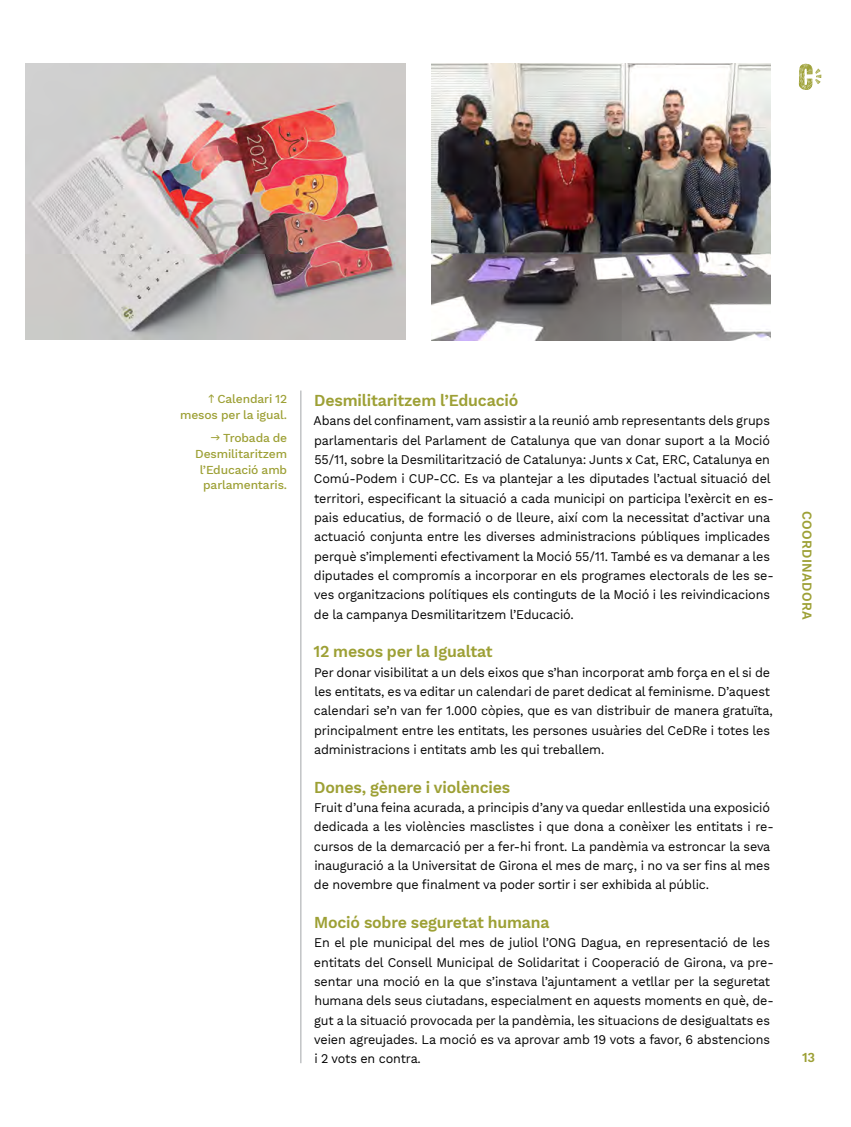
<style>
.page{position:relative;width:851px;height:1127px;background:#fff}
.page>*{position:absolute;margin:0;border:0;box-sizing:border-box;transform-origin:0 0}
.t1{font:600 16.5px "Work Sans";letter-spacing:-.01em;color:#9da035;scale:.96 1}
.t2{font:600 13.5px "Work Sans";letter-spacing:.025em;color:#9da035;scale:.96 1}
.t3{font:13.05px/19.4px "Work Sans";letter-spacing:-.01em;color:#000;scale:.96 1}
.t4{font:500 12px/15.8px "Work Sans";letter-spacing:-.01em;color:#9da035;text-align:right}
</style>
<div class="page">
<svg style="left:798px;top:64px;width:23px;height:26px"></svg>
<hr style="left:300px;top:390px;width:1px;height:673px;background:#a3a5a8">
<img style="left:26px;top:64px;width:379px;height:275px">
<img style="left:431px;top:64px;width:339px;height:276px">
<p class="t4" style="left:180px;top:392px;width:108px">Calendari 12 mesos per la igual.</p>
<p class="t4" style="left:195px;top:431px;width:93px">Trobada de<br>Desmilitaritzem l’Educació amb parlamentaris.</p>
<p class="t1" style="left:314px;top:391px;width:214px">Desmilitaritzem l’Educació</p>
<p class="t3" style="left:313px;top:412px;width:480px">Abans del confinament, vam assistir a la reunió amb representants dels grups parlamentaris del Parlament de Catalunya que van donar suport a la Moció 55/11, sobre la Desmilitarització de Catalunya: Junts x Cat, ERC, Catalunya en Comú-Podem i CUP-CC. Es va plantejar a les diputades l’actual situació del territori, especificant la situació a cada municipi on participa l’exèrcit en es&shy;pais educatius, de formació o de lleure, així com la necessitat d’activar una actuació conjunta entre les diverses administracions públiques implicades perquè s’implementi efectivament la Moció 55/11. També es va demanar a les diputades el compromís a incorporar en els programes electorals de les se&shy;ves organitzacions polítiques els continguts de la Moció i les reivindicacions de la campanya Desmilitaritzem l’Educació.</p>
<p class="t1" style="left:313px;top:642px;width:188px">12 mesos per la Igualtat</p>
<p class="t3" style="left:314px;top:663px;width:479px">Per donar visibilitat a un dels eixos que s’han incorporat amb força en el si de les entitats, es va editar un calendari de paret dedicat al feminisme. D’aquest calendari se’n van fer 1.000 còpies, que es van distribuir de manera gratuïta, principalment entre les entitats, les persones usuàries del CeDRe i totes les administracions i entitats amb les qui treballem.</p>
<p class="t1" style="left:314px;top:777px;width:206px">Dones, gènere i violències</p>
<p class="t3" style="left:314px;top:798px;width:480px">Fruit d’una feina acurada, a principis d’any va quedar enllestida una exposició dedicada a les violències masclistes i que dona a conèixer les entitats i re&shy;cursos de la demarcació per a fer-hi front. La pandèmia va estroncar la seva inauguració a la Universitat de Girona el mes de març, i no va ser fins al mes de novembre que finalment va poder sortir i ser exhibida al públic.</p>
<p class="t1" style="left:314px;top:912px;width:247px">Moció sobre seguretat humana</p>
<p class="t3" style="left:314px;top:933px;width:480px">En el ple municipal del mes de juliol l’ONG Dagua, en representació de les entitats del Consell Municipal de Solidaritat i Cooperació de Girona, va pre&shy;sentar una moció en la que s’instava l’ajuntament a vetllar per la seguretat humana dels seus ciutadans, especialment en aquests moments en què, de&shy;gut a la situació provocada per la pandèmia, les situacions de desigualtats es veien agreujades. La moció es va aprovar amb 19 vots a favor, 6 abstencions i 2 vots en contra.</p>
<p class="t2" style="left:814px;top:511px;width:114px;rotate:90deg">COORDINADORA</p>
<p class="t2" style="left:801px;top:1050px;width:15px">13</p>
</div>
